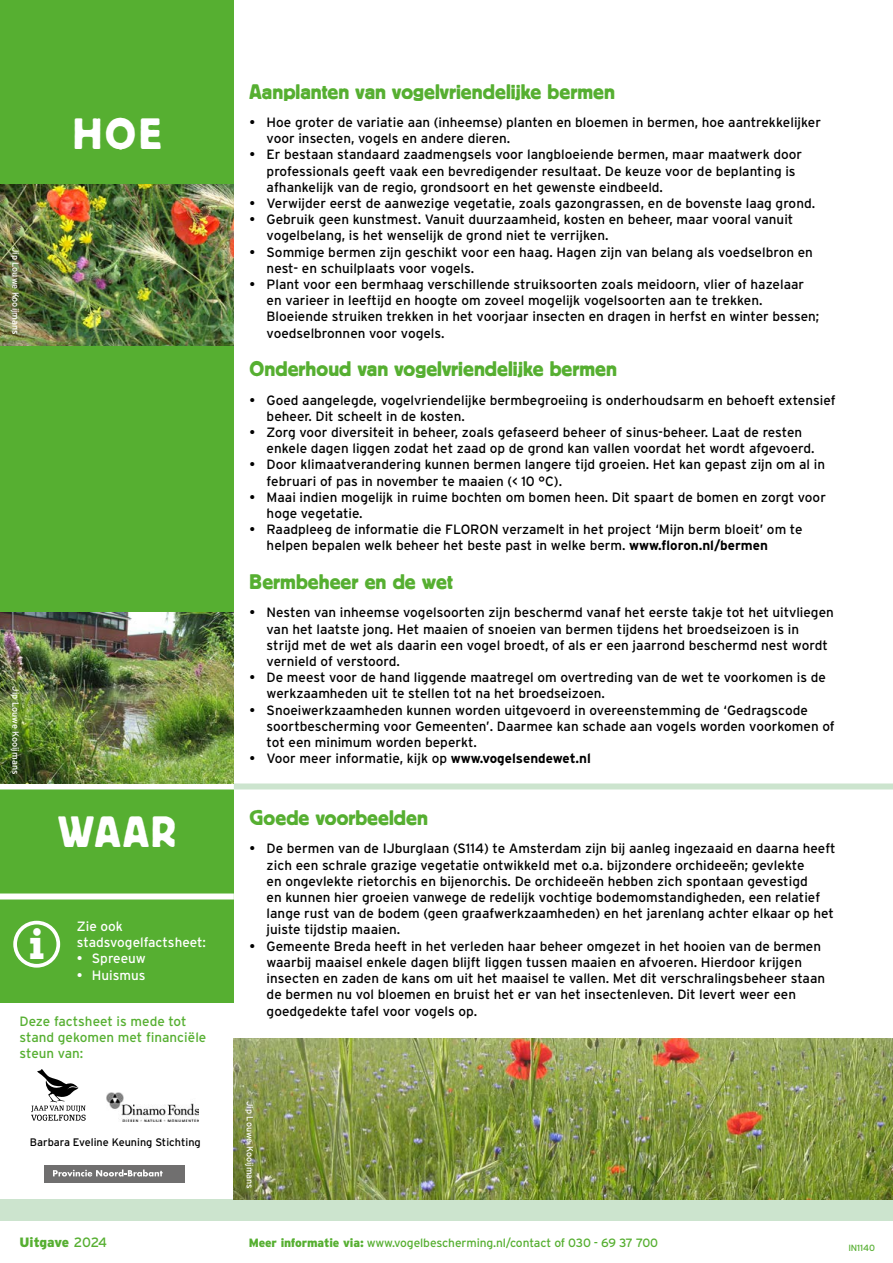
<style>
.page{position:relative;width:893px;height:1263px;background:#fff}
.page>*{position:absolute;margin:0;border:0;box-sizing:border-box;transform-origin:0 0}
.t1{font:700 45px "Rockwell";color:#fff}
.t2{font:43.5px "Block BE";letter-spacing:.07em;color:#fff}
.t3{font:21px "Block BE";color:#56af31}
.t4{font:13.5px/16.2px "Interstate";color:#000}
.t5{font:13.5px/16.2px "Interstate";color:#56af31}
.t6{font:13.5px/16.2px "Interstate";color:#fff}
.t7{font:900 13.5px "Interstate";letter-spacing:-.01em;color:#56af31}
.t8{font:12px "Interstate";letter-spacing:-.01em;color:#56af31}
.t9{font:10.8px "Interstate";color:#000}
.t10{font:9px "Interstate";color:#fff}
.t11{font:9px "Interstate";letter-spacing:-.01em;color:#56af31}
.s1{font-weight:700}
.s2{font-weight:700;color:#fff}
.s3{font-weight:400}
.s4{font-weight:900}
</style>
<div class="page">
<svg style="left:31px;top:1069px;width:55px;height:52px"></svg>
<img style="left:106px;top:1093px;width:93px;height:28px">
<div style="left:44px;top:1165px;width:140px;height:18px;background:#706f6f"></div>
<svg style="left:53px;top:1169px;width:110px;height:7px"></svg>
<div style="left:0;top:1199px;width:893px;height:21px;background:#cce4ce"></div>
<div style="left:0;top:0;width:234px;height:1002px;background:#56af31"></div>
<div style="left:0;top:783px;width:893px;height:6px;background:#fff"></div>
<div style="left:0;top:893px;width:234px;height:6px;background:#fff"></div>
<div style="left:234px;top:783px;width:659px;height:6px;background:#cce4ce"></div>
<img style="left:0;top:612px;width:234px;height:171px">
<img style="left:0;top:185px;width:234px;height:160px">
<img style="left:234px;top:1038px;width:659px;height:161px">
<div style="left:13px;top:921px;width:47px;height:47px;border:4px solid #fff;border-radius:50%"></div>
<p class="t10" style="left:21px;top:247px;width:89px;rotate:90deg">Jip Louwe Kooijmans</p>
<h2 class="t2" style="left:73px;top:109px;width:89px">HOE</h2>
<p class="t10" style="left:21px;top:686px;width:89px;rotate:90deg">Jip Louwe Kooijmans</p>
<h2 class="t2" style="left:58px;top:807px;width:119px">WAAR</h2>
<h1 class="t1" style="left:29px;top:916px;width:17px">i</h1>
<p class="t6" style="left:77px;top:918px;width:131px">Zie ook stadsvogelfactsheet:</p>
<p class="t6" style="left:77px;top:950px;width:71px">• Spreeuw</p>
<p class="t6" style="left:77px;top:966px;width:70px">• Huismus</p>
<p class="t5" style="left:20px;top:1012px;width:188px">Deze factsheet is mede tot stand gekomen met financiële steun van:</p>
<p class="t9" style="left:30px;top:1136px;width:172px">Barbara Eveline Keuning Stichting</p>
<h3 class="t3" style="left:250px;top:80px;width:367px">Aanplanten van vogelvriendelijke bermen</h3>
<p class="t4" style="left:267px;top:114px;width:556px;text-indent:-17px">• Hoe groter de variatie aan (inheemse) planten en bloemen in bermen, hoe aantrekkelijker voor insecten, vogels en andere dieren.</p>
<p class="t4" style="left:267px;top:146px;width:537px;text-indent:-17px">• Er bestaan standaard zaadmengsels voor langbloeiende bermen, maar maatwerk door professionals geeft vaak een bevredigender resultaat. De keuze voor de beplanting is afhankelijk van de regio, grondsoort en het gewenste eindbeeld.</p>
<p class="t4" style="left:250px;top:195px;width:567px">• Verwijder eerst de aanwezige vegetatie, zoals gazongrassen, en de bovenste laag grond.</p>
<p class="t4" style="left:267px;top:211px;width:528px;text-indent:-17px">• Gebruik geen kunstmest. Vanuit duurzaamheid, kosten en beheer, maar vooral vanuit vogelbelang, is het wenselijk de grond niet te verrijken.</p>
<p class="t4" style="left:267px;top:244px;width:548px;text-indent:-17px">• Sommige bermen zijn geschikt voor een haag. Hagen zijn van belang als voedselbron en nest- en schuilplaats voor vogels.</p>
<p class="t4" style="left:267px;top:276px;width:554px;text-indent:-17px">• Plant voor een bermhaag verschillende struiksoorten zoals meidoorn, vlier of hazelaar en varieer in leeftijd en hoogte om zoveel mogelijk vogelsoorten aan te trekken.<br>Bloeiende struiken trekken in het voorjaar insecten en dragen in herfst en winter bessen; voedselbronnen voor vogels.</p>
<h3 class="t3" style="left:250px;top:357px;width:369px">Onderhoud van vogelvriendelijke bermen</h3>
<p class="t4" style="left:267px;top:392px;width:571px;text-indent:-17px">• Goed aangelegde, vogelvriendelijke bermbegroeiing is onderhoudsarm en behoeft extensief beheer. Dit scheelt in de kosten.</p>
<p class="t4" style="left:267px;top:424px;width:549px;text-indent:-17px">• Zorg voor diversiteit in beheer, zoals gefaseerd beheer of sinus-beheer. Laat de resten enkele dagen liggen zodat het zaad op de grond kan vallen voordat het wordt afgevoerd.</p>
<p class="t4" style="left:267px;top:456px;width:560px;text-indent:-17px">• Door klimaatverandering kunnen bermen langere tijd groeien. Het kan gepast zijn om al in februari of pas in november te maaien (&lt; 10 °C).</p>
<p class="t4" style="left:267px;top:489px;width:561px;text-indent:-17px">• Maai indien mogelijk in ruime bochten om bomen heen. Dit spaart de bomen en zorgt voor hoge vegetatie.</p>
<p class="t4" style="left:267px;top:521px;width:537px;text-indent:-17px">• Raadpleeg de informatie die FLORON verzamelt in het project ‘Mijn berm bloeit’ om te helpen bepalen welk beheer het beste past in welke berm. <span class="s1">www.floron.nl/bermen</span></p>
<h3 class="t3" style="left:250px;top:570px;width:205px">Bermbeheer en de wet</h3>
<p class="t4" style="left:267px;top:604px;width:569px;text-indent:-17px">• Nesten van inheemse vogelsoorten zijn beschermd vanaf het eerste takje tot het uitvliegen van het laatste jong. Het maaien of snoeien van bermen tijdens het broedseizoen is in strijd met de wet als daarin een vogel broedt, of als er een jaarrond beschermd nest wordt vernield of verstoord.</p>
<p class="t4" style="left:267px;top:669px;width:561px;text-indent:-17px">• De meest voor de hand liggende maatregel om overtreding van de wet te voorkomen is de werkzaamheden uit te stellen tot na het broedseizoen.</p>
<p class="t4" style="left:267px;top:702px;width:570px;text-indent:-17px">• Snoeiwerkzaamheden kunnen worden uitgevoerd in overeenstemming de ‘Gedragscode soortbescherming voor Gemeenten’. Daarmee kan schade aan vogels worden voorkomen of tot een minimum worden beperkt.</p>
<p class="t4" style="left:250px;top:750px;width:343px">• Voor meer informatie, kijk op <span class="s2">www.vogelsendewet.nl</span></p>
<h3 class="t3" style="left:250px;top:806px;width:180px">Goede voorbeelden</h3>
<p class="t4" style="left:267px;top:840px;width:571px;text-indent:-17px">• De bermen van de IJburglaan (S114) te Amsterdam zijn bij aanleg ingezaaid en daarna heeft zich een schrale grazige vegetatie ontwikkeld met o.a. bijzondere orchideeën; gevlekte<br>en ongevlekte rietorchis en bijenorchis. De orchideeën hebben zich spontaan gevestigd<br>en kunnen hier groeien vanwege de redelijk vochtige bodemomstandigheden, een relatief lange rust van de bodem (geen graafwerkzaamheden) en het jarenlang achter elkaar op het juiste tijdstip maaien.</p>
<p class="t4" style="left:267px;top:938px;width:560px;text-indent:-17px">• Gemeente Breda heeft in het verleden haar beheer omgezet in het hooien van de bermen waarbij maaisel enkele dagen blijft liggen tussen maaien en afvoeren. Hierdoor krijgen insecten en zaden de kans om uit het maaisel te vallen. Met dit verschralingsbeheer staan de bermen nu vol bloemen en bruist het er van het insectenleven. Dit levert weer een goedgedekte tafel voor vogels op.</p>
<p class="t10" style="left:255px;top:1101px;width:89px;rotate:90deg">Jip Louwe Kooijmans</p>
<p class="t7" style="left:20px;top:1234px;width:89px">Uitgave <span class="s3">2024</span></p>
<p class="t8" style="left:249px;top:1236px;width:411px"><span class="s4">Meer informatie via:</span> www.vogelbescherming.nl/contact of 030 - 69 37 700</p>
<p class="t11" style="left:848px;top:1243px;width:28px">IN1140</p>
</div>
